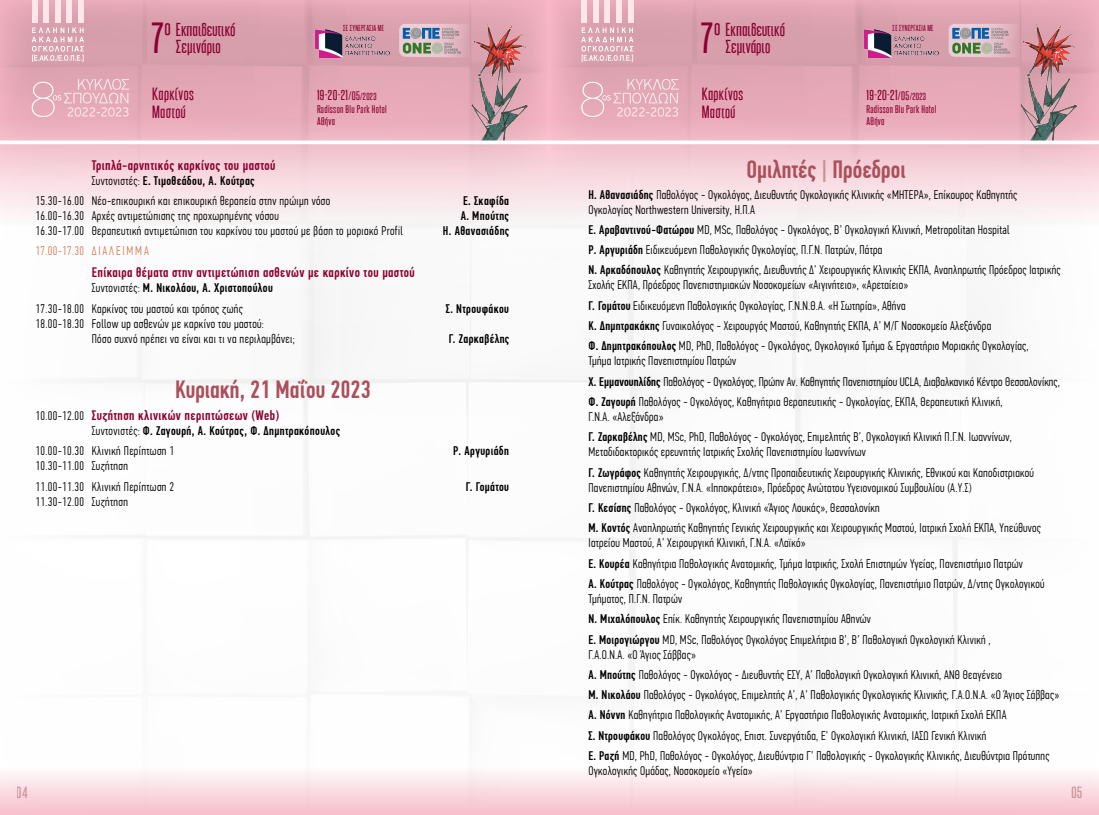
<style>
.page{position:relative;width:1099px;height:815px;background:#fff}
.page>*{position:absolute;margin:0;border:0;box-sizing:border-box;transform-origin:0 0}
.t1{font:36.88px "Aka Acid Steelfish";color:#8b0031;scale:1.15 1}
.t2{font:500 25px "PF Din Text Comp Pro";color:#ab4f5c}
.t3{font:19px "Aka Acid Steelfish";color:#8b0031;scale:1.15 1}
.t4{font:15.88px/16.4px "Aka Acid Steelfish";color:#8b0031;scale:1.15 1}
.t5{font:15px/18px "Aka Acid Steelfish";letter-spacing:.02em;color:#8b0031;scale:1.15 1}
.t6{font:500 13.75px "PF Din Text Comp Pro";letter-spacing:.03em;color:#8b0031}
.t7{font:13.75px "Aka Acid Steelfish";color:#c1787e;scale:1.15 1}
.t8{font:300 12.5px/20.2px "PF Din Text Comp Pro";letter-spacing:.02em;color:#000}
.t9{font:500 12.5px "PF Din Text Comp Pro";letter-spacing:.03em;color:#000}
.t10{font:300 12.5px "PF Din Text Comp Pro";letter-spacing:.03em;color:#d5825d}
.t11{font:12.25px "Aka Acid Steelfish";letter-spacing:.03em;color:#8b0031;scale:1.15 1}
.t12{font:9.5px/11.4px "Aka Acid Steelfish";letter-spacing:.03em;color:#8b0031;scale:1.15 1}
.t13{font:7.38px "Aka Acid Steelfish";letter-spacing:.03em;color:#8b0031;scale:1.1 1}
.s1{font-size:10.5px}
.s2{font-size:8.75px}
.s3{font-weight:500}
.s4{font-weight:300;font-size:12.5px;color:#000}
.s5{color:#cc8f92}
</style>
<div class="page">
<div style="left:0;top:767px;width:1098px;height:48px;background:linear-gradient(to bottom,#fdfbfc,#f8becc)"></div>
<svg style="left:0;top:0;width:1098px;height:226px;background:#ebbec9"></svg>
<div style="left:32px;top:0;width:6px;height:23px;background:#fde7eb"></div>
<div style="left:43px;top:0;width:6px;height:23px;background:#fde7eb"></div>
<div style="left:55px;top:0;width:6px;height:23px;background:#fde7eb"></div>
<div style="left:66px;top:0;width:6px;height:23px;background:#fde7eb"></div>
<div style="left:78px;top:0;width:6px;height:23px;background:#fde7eb"></div>
<svg style="left:32px;top:28px;width:52px;height:34px;background:#e0b3be"></svg>
<div style="left:581px;top:0;width:6px;height:23px;background:#fde7eb"></div>
<div style="left:592px;top:0;width:6px;height:23px;background:#fde7eb"></div>
<div style="left:604px;top:0;width:6px;height:23px;background:#fde7eb"></div>
<div style="left:616px;top:0;width:6px;height:23px;background:#fde7eb"></div>
<div style="left:627px;top:0;width:6px;height:23px;background:#fde7eb"></div>
<svg style="left:581px;top:28px;width:52px;height:34px;background:#e0b4bf"></svg>
<img style="left:471px;top:24px;width:56px;height:116px">
<img style="left:1020px;top:24px;width:56px;height:116px">
<svg style="left:399px;top:24px;width:71px;height:34px;background:#b8abb0"></svg>
<svg style="left:948px;top:24px;width:71px;height:34px;background:#b8abb0"></svg>
<svg style="left:32px;top:79px;width:97px;height:38px;background:#e7b4c0"></svg>
<svg style="left:581px;top:79px;width:97px;height:38px;background:#e7b4c0"></svg>
<img style="left:315px;top:29px;width:74px;height:29px">
<img style="left:864px;top:29px;width:74px;height:29px">
<svg style="left:0;top:140px;width:1098px;height:4px"></svg>
<h1 class="t1" style="left:151px;top:15px;width:12px">7</h1>
<h3 class="t3" style="left:164px;top:15px;width:7px">o</h3>
<h1 class="t1" style="left:701px;top:15px;width:12px">7</h1>
<h3 class="t3" style="left:714px;top:15px;width:7px">o</h3>
<p class="t4" style="left:176px;top:21px;width:53px">Εκπαιδευτικό<br>Σεμινάριο</p>
<p class="t4" style="left:725px;top:21px;width:53px">Εκπαιδευτικό</p>
<p class="t13" style="left:343px;top:23px;width:39px">ΣΕ ΣΥΝΕΡΓΑΣΙΑ ΜΕ</p>
<p class="t13" style="left:892px;top:23px;width:39px">ΣΕ ΣΥΝΕΡΓΑΣΙΑ ΜΕ</p>
<p class="t4" style="left:725px;top:38px;width:41px">Σεμινάριο</p>
<p class="t5" style="left:152px;top:84px;width:38px">Καρκίνος<br>Μαστού</p>
<p class="t5" style="left:701px;top:84px;width:38px">Καρκίνος<br>Μαστού</p>
<p class="t11" style="left:866px;top:87px;width:53px">19-20-21<span class="s1">/05</span><span class="s2">/2023</span></p>
<p class="t11" style="left:317px;top:87px;width:53px">19-20-21<span class="s1">/05</span><span class="s2">/2023</span></p>
<p class="t12" style="left:317px;top:104px;width:62px">Radisson Blu Park Hotel<br>Αθήνα</p>
<p class="t12" style="left:866px;top:104px;width:62px">Radisson Blu Park Hotel<br>Αθήνα</p>
<p class="t6" style="left:92px;top:157px;width:182px">Τριπλά -αρνητικός καρκίνος του μαστού</p>
<p class="t8" style="left:35px;top:170px;width:296px;text-indent:56px">Συντονιστές: <span class="s3">Ε. Τιμοθεάδου, Α. Κούτρας<br></span>15.30-16.00 Νέο-επικουρική και επικουρική θεραπεία στην πρώιμη νόσο</p>
<p class="t9" style="left:463px;top:194px;width:48px">Ε. Σκαφίδα</p>
<p class="t8" style="left:35px;top:206px;width:245px">16.00-16.30 Αρχές αντιμετώπισης της προχωρημένης νόσου</p>
<p class="t9" style="left:460px;top:209px;width:50px">Α. Μπούτης</p>
<p class="t8" style="left:35px;top:221px;width:369px">16.30-17.00 Θεραπευτική αντιμετώπιση του καρκίνου του μαστού με βάση το μοριακό Profil</p>
<p class="t9" style="left:443px;top:224px;width:68px">Η. Αθανασιάδης</p>
<p class="t10" style="left:35px;top:244px;width:115px">17.00-17.30 Δ Ι Α Λ Ε Ι Μ Μ Α</p>
<p class="t6" style="left:92px;top:265px;width:324px">Επίκαιρα θέματα στην αντιμετώπιση ασθενών με καρκίνο του μαστού</p>
<p class="t8" style="left:35px;top:278px;width:239px;text-indent:56px">Συντονιστές: <span class="s3">Μ. Νικολάου, Α. Χριστοπούλου<br></span>17.30-18.00 Καρκίνος του μαστού και τρόπος ζωής</p>
<p class="t9" style="left:446px;top:301px;width:65px">Σ. Ντρουφάκου</p>
<p class="t8" style="left:92px;top:316px;width:204px;line-height:15px;text-indent:-56px">18.00-18.30 Follow up ασθενών με καρκίνο του μαστού:<br>Πόσο συχνό πρέπει να είναι και τι να περιλαμβάνει;</p>
<h2 class="t2" style="left:175px;top:375px;width:197px">Κυριακή, 21 Μαΐου 2023</h2>
<p class="t6" style="left:35px;top:407px;width:245px"><span class="s4">10.00-12.00</span> Συζήτηση κλινικών περιπτώσεων (Web)</p>
<p class="t8" style="left:35px;top:421px;width:306px;text-indent:56px">Συντονιστές: <span class="s3">Φ. Ζαγουρή, Α. Κούτρας, Φ. Δημητρακόπουλος<br></span>10.00-10.30 Κλινική Περίπτωση 1</p>
<p class="t8" style="left:35px;top:456px;width:140px">10.30-11.00 Συζήτηση<br>11.00-11.30 Κλινική Περίπτωση 2</p>
<p class="t8" style="left:35px;top:491px;width:94px">11.30-12.00 Συζήτηση</p>
<p class="t9" style="left:449px;top:331px;width:62px">Γ. Ζαρκαβέλης</p>
<p class="t9" style="left:453px;top:444px;width:57px">Ρ. Αργυριάδη</p>
<p class="t9" style="left:466px;top:479px;width:45px">Γ. Γομάτου</p>
<h2 class="t2" style="left:746px;top:155px;width:161px">Ομιλητές <span class="s5">|</span> Πρόεδροι</h2>
<p class="t8" style="left:588px;top:187px;width:430px;line-height:15px"><span class="s3">Η. Αθανασιάδης</span> Παθολόγος - Ογκολόγος, Διευθυντής Ογκολογικής Κλινικής «ΜΗΤΕΡΑ», Επίκουρος Καθηγητής<br>Ογκολογίας Northwestern University, Η.Π.Α</p>
<p class="t8" style="left:588px;top:219px;width:473px"><span class="s3">Ε. Αραβαντινού-Φατώρου</span> MD, MSc, Παθολόγος - Ογκολόγος, Β’ Ογκολογική Κλινική, Metropolitan Hospital<br><span class="s3">Ρ. Αργυριάδη</span> Ειδικευόμενη Παθολογικής Ογκολογίας, Π.Γ.Ν. Πατρών, Πάτρα<br><span class="s3">Ν. Αρκαδόπουλος</span> Καθηγητής Χειρουργικής, Διευθυντής Δ’ Χειρουργικής Κλινικής ΕΚΠΑ, Αναπληρωτής Πρόεδρος Ιατρικής</p>
<p class="t8" style="left:588px;top:275px;width:441px">Σχολής ΕΚΠΑ, Πρόεδρος Πανεπιστημιακών Νοσοκομείων «Αιγινήτειο», «Αρεταίειο»<br><span class="s3">Γ. Γομάτου</span> Ειδικευόμενη Παθολογικής Ογκολογίας, Γ.Ν.Ν.Θ.Α. «Η Σωτηρία», Αθήνα<br><span class="s3">Κ. Δημητρακάκης</span> Γυναικολόγος - Χειρουργός Μαστού, Καθηγητής ΕΚΠΑ, Α’ Μ/Γ Νοσοκομείο Αλεξάνδρα<br><span class="s3">Φ. Δημητρακόπουλος</span> MD, PhD, Παθολόγος - Ογκολόγος, Ογκολογικό Τμήμα &amp; Εργαστήριο Μοριακής Ογκολογίας,</p>
<p class="t8" style="left:588px;top:351px;width:473px">Τμήμα Ιατρικής Πανεπιστημίου Πατρών<br><span class="s3">Χ. Εμμανουηλίδης</span> Παθολόγος - Ογκολόγος, Πρώην Αν. Καθηγητής Πανεπιστημίου UCLA, Διαβαλκανικό Κέντρο Θεσσαλονίκης,<br><span class="s3">Φ. Ζαγουρή</span> Παθολόγος - Ογκολόγος, Καθηγήτρια Θεραπευτικής - Ογκολογίας, ΕΚΠΑ, Θεραπευτική Κλινική,</p>
<p class="t8" style="left:588px;top:407px;width:425px">Γ.Ν.Α. «Αλεξάνδρα»<br><span class="s3">Γ. Ζαρκαβέλης</span> MD, MSc, PhD, Παθολόγος - Ογκολόγος, Επιμελητής Β’, Ογκολογική Κλινική Π.Γ.Ν. Ιωαννίνων,</p>
<p class="t8" style="left:588px;top:442px;width:447px">Μεταδιδακτορικός ερευνητής Ιατρικής Σχολής Πανεπιστημίου Ιωαννίνων<br><span class="s3">Γ. Ζωγράφος</span> Καθηγητής Χειρουργικής, Δ/ντης Προπαιδευτικής Χειρουργικής Κλινικής, Εθνικού και Καποδιστριακού</p>
<p class="t8" style="left:588px;top:477px;width:454px">Πανεπιστημίου Αθηνών, Γ.Ν.Α. «Ιπποκράτειο», Πρόεδρος Ανώτατου Υγειονομικού Συμβουλίου (Α.Υ.Σ)<br><span class="s3">Γ. Κεσίσης</span> Παθολόγος - Ογκολόγος, Κλινική «Άγιος Λουκάς», Θεσσαλονίκη<br><span class="s3">Μ. Κοντός</span> Αναπληρωτής Καθηγητής Γενικής Χειρουργικής και Χειρουργικής Μαστού, Ιατρική Σχολή ΕΚΠΑ, Yπεύθυνος</p>
<p class="t8" style="left:588px;top:533px;width:457px">Ιατρείου Μαστού, Α’ Χειρουργική Κλινική, Γ.Ν.Α. «Λαϊκό»<br><span class="s3">Ε. Κουρέα</span> Καθηγήτρια Παθολογικής Ανατομικής, Τμήμα Ιατρικής, Σχολή Επιστημών Υγείας, Πανεπιστήμιο Πατρών<br><span class="s3">Α. Κούτρας</span> Παθολόγος - Ογκολόγος, Καθηγητής Παθολογικής Ογκολογίας, Πανεπιστήμιο Πατρών, Δ/ντης Ογκολογικού</p>
<p class="t8" style="left:588px;top:588px;width:403px">Τμήματος, Π.Γ.Ν. Πατρών<br><span class="s3">Ν. Μιχαλόπουλος</span> Επίκ. Καθηγητής Χειρουργικής Πανεπιστημίου Αθηνών<br><span class="s3">Ε. Μοιρογιώργου</span> MD, MSc, Παθολόγος Ογκολόγος Επιμελήτρια Β’, Β’ Παθολογική Ογκολογική Κλινική ,</p>
<p class="t8" style="left:588px;top:644px;width:472px">Γ.Α.Ο.Ν.Α. «Ο Άγιος Σάββας»<br><span class="s3">Α. Μπούτης</span> Παθολόγος - Ογκολόγος - Διευθυντής ΕΣΥ, Α’ Παθολογική Ογκολογική Κλινική, ΑΝΘ Θεαγένειο<br><span class="s3">Μ. Νικολάου</span> Παθολόγος - Ογκολόγος, Επιμελητής Α’, Α’ Παθολογικής Ογκολογικής Κλινικής, Γ.Α.Ο.Ν.Α. «Ο Άγιος Σάββας» <span class="s3">Α. Νόννη</span> Καθηγήτρια Παθολογικής Ανατομικής, Α’ Εργαστήριο Παθολογικής Ανατομικής, Ιατρική Σχολή ΕΚΠΑ<br><span class="s3">Σ. Ντρουφάκου</span> Παθολόγος Ογκολόγος, Επιστ. Συνεργάτιδα, Ε’ Ογκολογική Κλινική, ΙΑΣΩ Γενική Κλινική<br><span class="s3">Ε. Ραζή</span> MD, PhD, Παθολόγος - Ογκολόγος, Διευθύντρια Γ’ Παθολογικής - Ογκολογικής Κλινικής, Διευθύντρια Πρότυπης</p>
<p class="t8" style="left:588px;top:761px;width:166px">Ογκολογικής Ομάδας, Νοσοκομείο «Υγεία»</p>
<p class="t7" style="left:17px;top:784px;width:11px">04</p>
<p class="t7" style="left:1071px;top:784px;width:11px">05</p>
</div>
